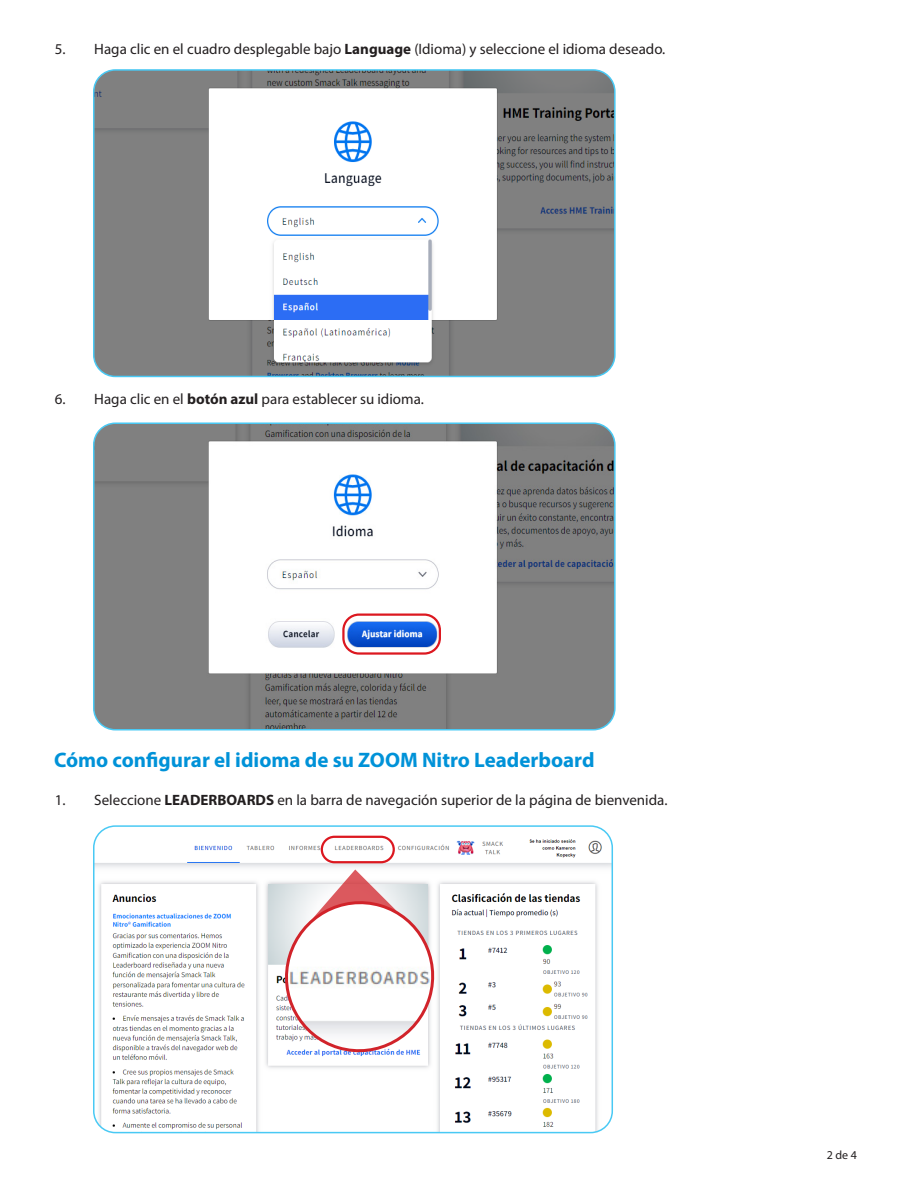
<style>
.page{position:relative;width:918px;height:1188px;background:#fff}
.page>*{position:absolute;margin:0;border:0;box-sizing:border-box;transform-origin:0 0}
.t1{font:700 21px "Myriad Pro";color:#0092d8}
.t2{font:15px "Myriad Pro";color:#231f20}
.t3{font:12px "Myriad Pro";color:#231f20}
.s1{font-weight:700}
</style>
<div class="page">
<img style="left:94px;top:71px;width:519px;height:305px">
<div style="left:93px;top:69px;width:523px;height:308px;border:2px solid #49c9f4;border-radius:22px"></div>
<img style="left:94px;top:425px;width:520px;height:305px">
<div style="left:93px;top:422px;width:523px;height:308px;border:2px solid #49c9f4;border-radius:22px"></div>
<div style="left:342px;top:614px;width:99px;height:41px;border:2px solid #dc1820;border-radius:16px"></div>
<img style="left:94px;top:835px;width:518px;height:298px">
<div style="left:93px;top:825px;width:520px;height:308px;border:2px solid #49c9f4;border-radius:22px"></div>
<div style="left:321px;top:836px;width:74px;height:27px;border:2px solid #dc1820;border-radius:13px"></div>
<svg style="left:278px;top:869px;width:163px;height:190px"></svg>
<p class="t2" style="left:55px;top:40px;width:612px">5. Haga clic en el cuadro desplegable bajo <span class="s1">Language</span> (Idioma) y seleccione el idioma deseado.</p>
<p class="t2" style="left:55px;top:390px;width:371px">6. Haga clic en el <span class="s1">botón azul</span> para establecer su idioma.</p>
<p class="t1" style="left:54px;top:746px;width:542px">Cómo configurar el idioma de su ZOOM Nitro Leaderboard</p>
<p class="t2" style="left:55px;top:791px;width:614px">1. Seleccione <span class="s1">LEADERBOARDS</span> en la barra de navegación superior de la página de bienvenida.</p>
<p class="t3" style="left:827px;top:1147px;width:32px">2 de 4</p>
</div>
